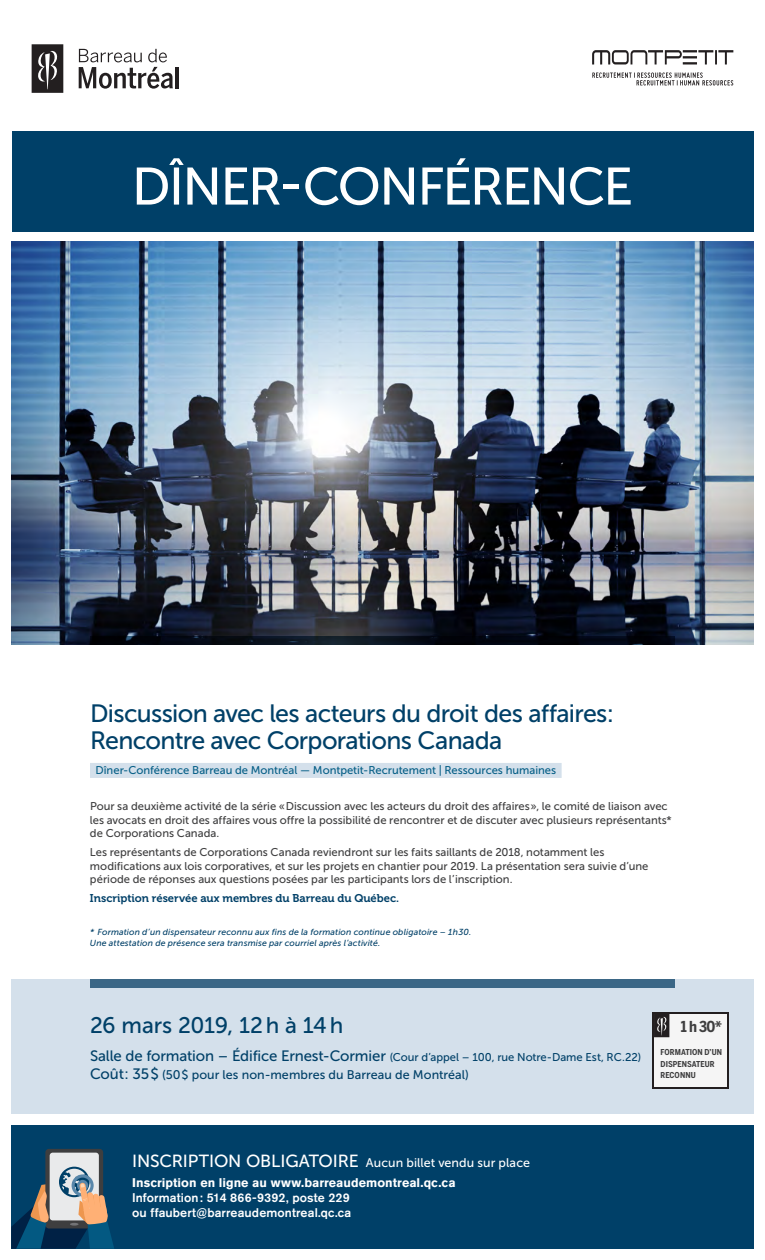
<style>
.page{position:relative;width:765px;height:1260px;background:#fff}
.page>*{position:absolute;margin:0;border:0;box-sizing:border-box;transform-origin:0 0}
.t1{font:52.5px "Museo Sans 500";letter-spacing:-.035em;color:#fff}
.t2{font:25px/27.5px "Museo Sans 500";letter-spacing:-.025em;color:#004068}
.t3{font:22.5px "Museo Sans 500";letter-spacing:-.005em;color:#004068}
.t4{font:700 15px "Benton Sans Cond";color:#3e3e3f}
.t5{font:500 12.5px/15px "Akzidenz Grotesk BQ";letter-spacing:.005em;color:#fff}
.t6{font:12.5px "Museo Sans 500";letter-spacing:.005em;color:#004068}
.t7{font:700 12.5px "Akzidenz Grotesk BQ";letter-spacing:.005em;color:#fff}
.t8{font:12.5px "Museo Sans 500";letter-spacing:.005em;color:#fff}
.t9{font:11.25px/13.5px "Museo Sans 500";color:#3e3e3f}
.t10{font:11.25px "Museo Sans 500";color:#004068}
.t11{font:11.25px "Museo Sans 500";color:#065f87}
.t12{font:11.25px "Museo 700";letter-spacing:-.005em;color:#004068}
.t13{font:italic 8.75px/10.5px "Museo Sans 500";letter-spacing:.015em;color:#004068}
.t14{font:700 8.12px/11.1px "Benton Sans Cond";letter-spacing:.005em;color:#3e3e3f}
.s1{font-size:15px}
.s2{font-size:17.5px}
</style>
<div class="page">
<img style="left:11px;top:242px;width:743px;height:403px">
<div style="left:11px;top:979px;width:743px;height:135px;background:#d4e0eb"></div>
<div style="left:12px;top:132px;width:742px;height:100px;background:#004068"></div>
<div style="left:11px;top:1125px;width:743px;height:124px;background:#004068"></div>
<svg style="left:45px;top:1149px;width:58px;height:80px"></svg>
<div style="left:50px;top:1153px;width:49px;height:67px;background:#e9eaeb;border-radius:3px"></div>
<svg style="left:11px;top:1167px;width:103px;height:82px"></svg>
<div style="left:90px;top:763px;width:472px;height:15px;background:#d4e0eb"></div>
<div style="left:90px;top:979px;width:585px;height:9px;background:#3b6786"></div>
<svg style="left:90px;top:636px;width:585px;height:9px;background:#050b15"></svg>
<div style="left:652px;top:1012px;width:77px;height:76px;background:#231f20"></div>
<div style="left:654px;top:1014px;width:73px;height:73px;background:#f5f5f5"></div>
<svg style="left:654px;top:1014px;width:15px;height:23px"></svg>
<svg style="left:32px;top:44px;width:31px;height:49px;background:#454142"></svg>
<svg style="left:79px;top:49px;width:94px;height:40px"></svg>
<hr style="left:176px;top:67px;width:3px;height:21px;background:#231f20">
<svg style="left:592px;top:50px;width:141px;height:15px"></svg>
<svg style="left:592px;top:72px;width:141px;height:14px"></svg>
<p class="t1" style="left:132px;top:158px;width:503px">DÎNER-CONFÉRENCE</p>
<p class="t2" style="left:90px;top:700px;width:526px">Discussion avec les acteurs du droit des affaires :<br>Rencontre avec Corporations Canada</p>
<p class="t11" style="left:96px;top:764px;width:462px">Dîner-Conférence Barreau de Montréal — Montpetit-Recrutement | Ressources humaines</p>
<p class="t9" style="left:90px;top:800px;width:583px">Pour sa deuxième activité de la série « Discussion avec les acteurs du droit des affaires », le comité de liaison avec les avocats en droit des affaires vous offre la possibilité de rencontrer et de discuter avec plusieurs représentants* de Corporations Canada.</p>
<p class="t9" style="left:90px;top:846px;width:560px">Les représentants de Corporations Canada reviendront sur les faits saillants de 2018, notamment les modifications aux lois corporatives, et sur les projets en chantier pour 2019. La présentation sera suivie d’une période de réponses aux questions posées par les participants lors de l’inscription.</p>
<p class="t12" style="left:90px;top:892px;width:311px">Inscription réservée aux membres du Barreau du Québec.</p>
<p class="t13" style="left:90px;top:927px;width:383px">* Formation d’un dispensateur reconnu aux fins de la formation continue obligatoire – 1h 30.<br>Une attestation de présence sera transmise par courriel après l’activité.</p>
<p class="t3" style="left:90px;top:1013px;width:255px">26 mars 2019, 12h à 14h</p>
<p class="t10" style="left:90px;top:1051px;width:553px"><span class="s1">Salle de formation – Édifice Ernest-Cormier</span> (Cour d’appel – 100, rue Notre-Dame Est, RC.22)</p>
<p class="t6" style="left:90px;top:1068px;width:381px"><span class="s1">Coût : 35$</span> (50$ pour les non-membres du Barreau de Montréal)</p>
<p class="t4" style="left:681px;top:1018px;width:43px">1 h 30*</p>
<p class="t14" style="left:661px;top:1047px;width:63px">FORMATION D’UN<br>DISPENSATEUR<br>RECONNU</p>
<p class="t8" style="left:132px;top:1155px;width:399px"><span class="s2">INSCRIPTION OBLIGATOIRE</span> Aucun billet vendu sur place</p>
<p class="t7" style="left:132px;top:1176px;width:325px">Inscription en ligne au www.barreaudemontreal.qc.ca</p>
<p class="t5" style="left:132px;top:1190px;width:221px">Information: 514 866-9392, poste 229 ou ffaubert@barreaudemontreal.qc.ca</p>
</div>
